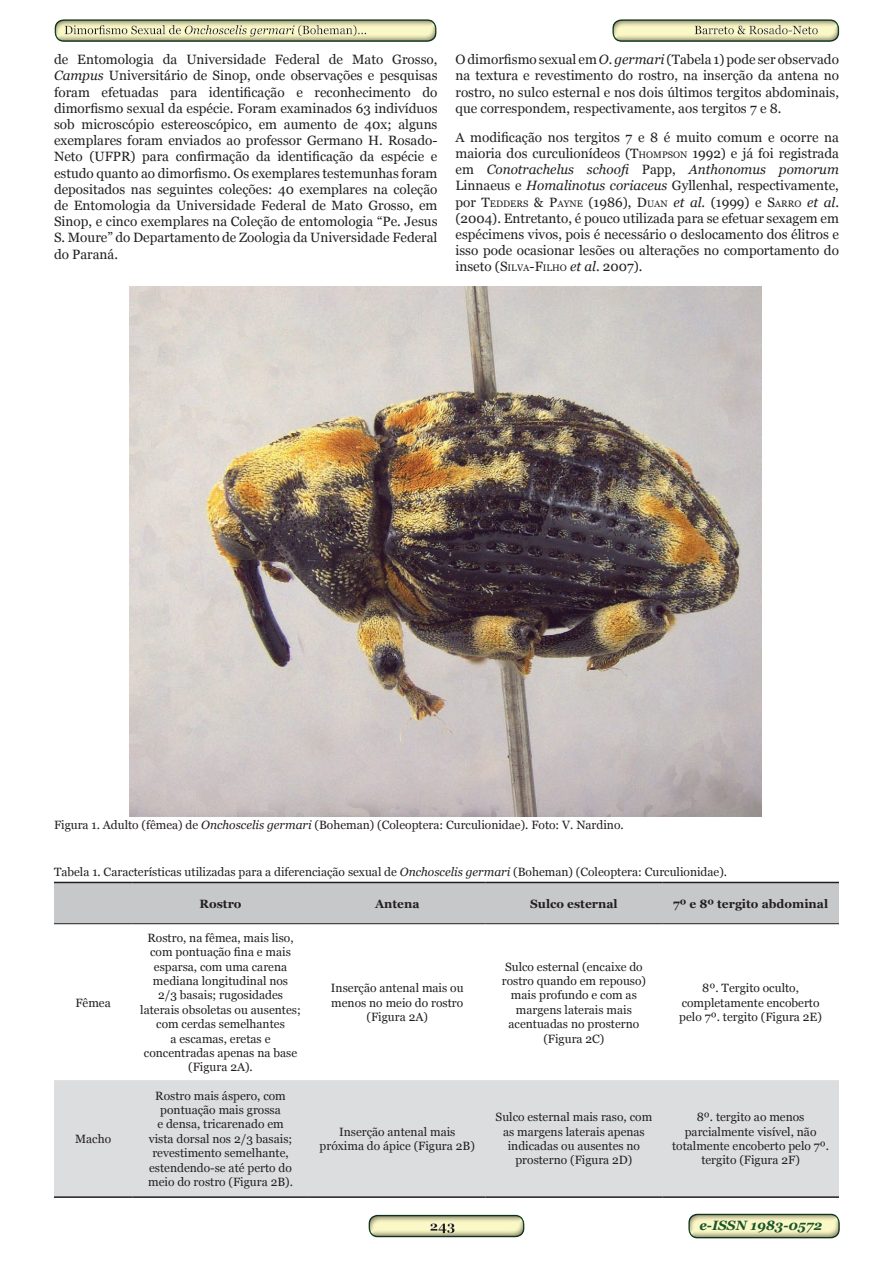
<style>
.page{position:relative;width:893px;height:1263px;background:#fff}
.page>*{position:absolute;margin:0;border:0;box-sizing:border-box;transform-origin:0 0}
.t1{font:13.5px/16.2px "Georgia";color:#231f20;text-align:justify}
.t2{font:italic 700 13.5px "Georgia";color:#19552a}
.t3{font:12px/14.4px "Georgia";color:#231f20;text-align:center}
.t4{font:700 12px "Georgia";color:#231f20}
.s1{font-style:italic}
.s2{font-style:inherit}
.s3{font-size:9.45px}
</style>
<div class="page">
<div style="left:368px;top:1212px;width:158px;height:25px;background:#231f20;opacity:.5"></div>
<div style="left:54px;top:17px;width:384px;height:25px;background:#231f20;opacity:.5"></div>
<div style="left:610px;top:17px;width:229px;height:25px;background:#231f20;opacity:.5"></div>
<div style="left:687px;top:1211px;width:156px;height:28px;background:#231f20;opacity:.5"></div>
<div style="left:54px;top:883px;width:785px;height:40px;background:#c7c8ca"></div>
<div style="left:54px;top:1080px;width:785px;height:116px;background:#dcdddf"></div>
<hr style="left:54px;top:882px;width:78px;height:1px;background:#231f20">
<hr style="left:132px;top:882px;width:177px;height:1px;background:#231f20">
<hr style="left:309px;top:882px;width:177px;height:1px;background:#231f20">
<hr style="left:486px;top:882px;width:176px;height:1px;background:#231f20">
<hr style="left:662px;top:882px;width:177px;height:1px;background:#231f20">
<hr style="left:54px;top:1196px;width:78px;height:2px;background:#231f20">
<hr style="left:132px;top:1196px;width:177px;height:2px;background:#231f20">
<hr style="left:309px;top:1196px;width:177px;height:2px;background:#231f20">
<hr style="left:486px;top:1196px;width:176px;height:2px;background:#231f20">
<hr style="left:662px;top:1196px;width:177px;height:2px;background:#231f20">
<hr style="left:54px;top:923px;width:78px;height:1px;background:#231f20">
<hr style="left:132px;top:923px;width:177px;height:1px;background:#231f20">
<hr style="left:309px;top:923px;width:177px;height:1px;background:#231f20">
<hr style="left:486px;top:923px;width:176px;height:1px;background:#231f20">
<hr style="left:662px;top:923px;width:177px;height:1px;background:#231f20">
<img style="left:130px;top:286px;width:631px;height:530px">
<p class="t1" style="left:54px;top:52px;width:385px">de Entomologia da Universidade Federal de Mato Grosso, <span class="s1">Campus</span> Universitário de Sinop, onde observações e pesquisas foram efetuadas para identificação e reconhecimento do dimorfismo sexual da espécie. Foram examinados 63 indivíduos sob microscópio estereoscópico, em aumento de 40x; alguns exemplares foram enviados ao professor Germano H. Rosado-Neto (UFPR) para confirmação da identificação da espécie e estudo quanto ao dimorfismo. Os exemplares testemunhas foram depositados nas seguintes coleções: 40 exemplares na coleção de Entomologia da Universidade Federal de Mato Grosso, em Sinop, e cinco exemplares na Coleção de entomologia “Pe. Jesus S. Moure” do Departamento de Zoologia da Universidade Federal do Paraná.</p>
<p class="t1" style="left:455px;top:52px;width:385px">O dimorfismo sexual em <span class="s1">O. germari</span> (Tabela 1) pode ser observado na textura e revestimento do rostro, na inserção da antena no rostro, no sulco esternal e nos dois últimos tergitos abdominais, que correspondem, respectivamente, aos tergitos 7 e 8.</p>
<p class="t1" style="left:455px;top:129px;width:385px">A modificação nos tergitos 7 e 8 é muito comum e ocorre na maioria dos curculionídeos (<span class="s2">T</span><span class="s3">HOMPSON</span> <span class="s2">1992</span>) e já foi registrada em <span class="s1">Conotrachelus schoofi</span> Papp, <span class="s1">Anthonomus pomorum </span>Linnaeus e <span class="s1">Homalinotus coriaceus</span> Gyllenhal, respectivamente, por <span class="s2">T</span><span class="s3">EDDERS</span> <span class="s2">&amp; P</span><span class="s3">AYNE</span> <span class="s2">(1986), D</span><span class="s3">UAN</span> <span class="s1">et al</span><span class="s2">. (1999)</span> e <span class="s2">S</span><span class="s3">ARRO</span> <span class="s1">et al</span><span class="s2">. (2004). E</span>ntretanto, é pouco utilizada para se efetuar sexagem em espécimens vivos, pois é necessário o deslocamento dos élitros e isso pode ocasionar lesões ou alterações no comportamento do inseto (<span class="s2">S</span><span class="s3">ILVA</span><span class="s2">-F</span><span class="s3">ILHO</span> <span class="s1">et al</span><span class="s2">. 2007</span>).</p>
<p class="t3" style="left:54px;top:818px;width:571px">Figura 1. Adulto (fêmea) de <span class="s1">Onchoscelis germari</span> (Boheman) (Coleoptera: Curculionidae). Foto: V. Nardino.</p>
<p class="t3" style="left:54px;top:865px;width:675px">Tabela 1. Características utilizadas para a diferenciação sexual de <span class="s1">Onchoscelis germari</span> (Boheman) (Coleoptera: Curculionidae).</p>
<p class="t4" style="left:200px;top:896px;width:43px">Rostro</p>
<p class="t4" style="left:375px;top:896px;width:46px">Antena</p>
<p class="t4" style="left:530px;top:896px;width:89px">Sulco esternal</p>
<p class="t4" style="left:673px;top:896px;width:156px">7º e 8º tergito abdominal</p>
<p class="t3" style="left:75px;top:995px;width:37px">Fêmea</p>
<p class="t3" style="left:75px;top:1132px;width:38px">Macho</p>
<p class="t3" style="left:140px;top:931px;width:162px">Rostro, na fêmea, mais liso, com pontuação fina e mais esparsa, com uma carena mediana longitudinal nos<br>2/3 basais; rugosidades laterais obsoletas ou ausentes; com cerdas semelhantes<br>a escamas, eretas e concentradas apenas na base (Figura 2A).</p>
<p class="t3" style="left:148px;top:1088px;width:146px">Rostro mais áspero, com pontuação mais grossa<br>e densa, tricarenado em vista dorsal nos 2/3 basais; revestimento semelhante, estendendo-se até perto do meio do rostro (Figura 2B).</p>
<p class="t3" style="left:331px;top:981px;width:134px">Inserção antenal mais ou menos no meio do rostro (Figura 2A)</p>
<p class="t3" style="left:320px;top:1124px;width:157px">Inserção antenal mais próxima do ápice (Figura 2B)</p>
<p class="t3" style="left:502px;top:959px;width:146px">Sulco esternal (encaixe do rostro quando em repouso) mais profundo e com as margens laterais mais acentuadas no prosterno (Figura 2C)</p>
<p class="t3" style="left:679px;top:981px;width:144px">8º. Tergito oculto, completamente encoberto pelo 7º. tergito (Figura 2E)</p>
<p class="t3" style="left:496px;top:1110px;width:158px">Sulco esternal mais raso, com as margens laterais apenas indicadas ou ausentes no prosterno (Figura 2D)</p>
<p class="t3" style="left:672px;top:1110px;width:158px">8º. tergito ao menos parcialmente visível, não totalmente encoberto pelo 7º. tergito (Figura 2F)</p>
<p class="t2" style="left:699px;top:1216px;width:124px">e-ISSN 1983-0572</p>
</div>
